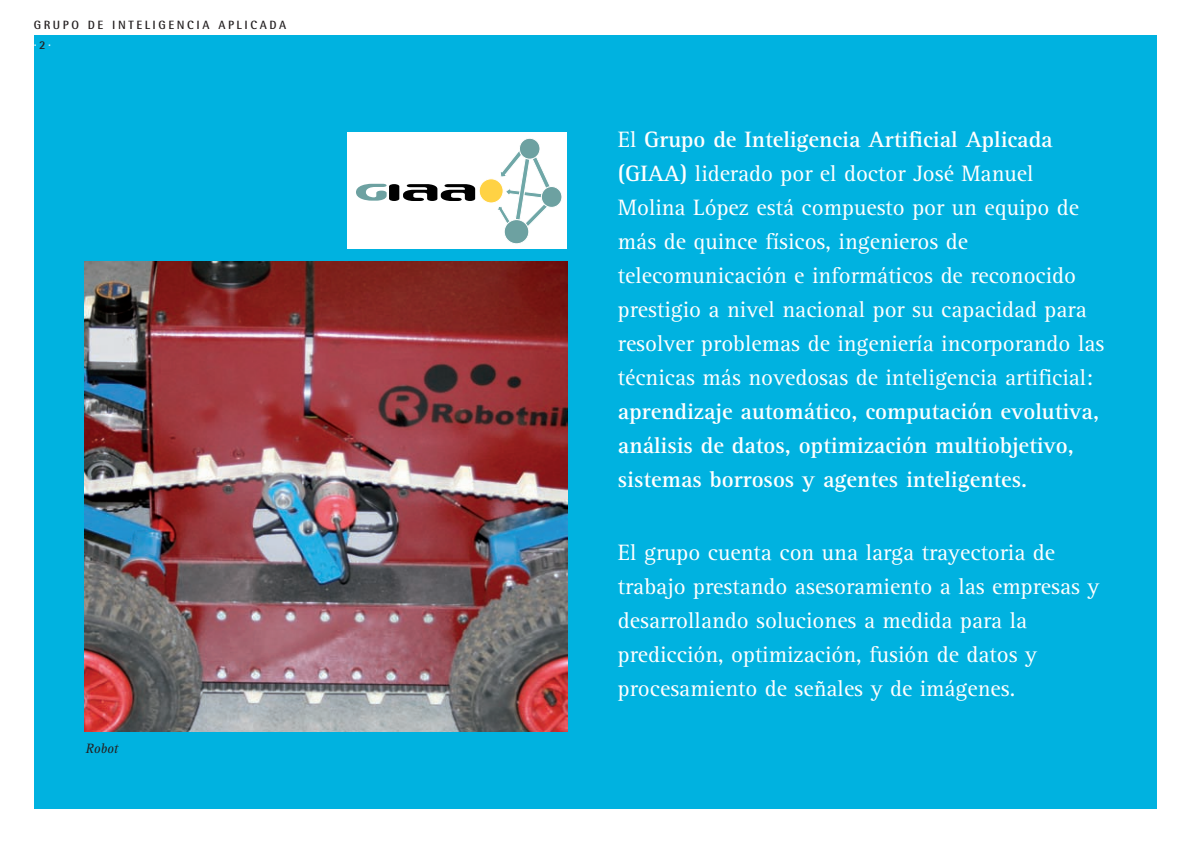
<style>
.page{position:relative;width:1191px;height:842px;background:#fff}
.page>*{position:absolute;margin:0;border:0;box-sizing:border-box;transform-origin:0 0}
.t1{font:23px/34px "Rotis Serif";color:#fff}
.t2{font:700 23px/34px "Rotis Serif";color:#fff}
.t3{font:italic 14px "Rotis Serif";color:#231f20}
.t4{font:700 12px/20px "Rotis Semi Sans";letter-spacing:.215em;color:#231f20}
.s1{color:#fff}
.s2{font-weight:700}
</style>
<div class="page">
<div style="left:34px;top:35px;width:1122px;height:774px;background:#00b2e0"></div>
<img style="left:84px;top:261px;width:484px;height:470px">
<div style="left:347px;top:133px;width:220px;height:116px;background:#fff"></div>
<div style="left:541px;top:187px;width:21px;height:20px;background:#6da1a1;border-radius:50%"></div>
<div style="left:541px;top:186px;width:21px;height:22px;border:1px solid #fff;border-radius:50%"></div>
<div style="left:479px;top:179px;width:24px;height:24px;background:#ffd244;border-radius:50%"></div>
<div style="left:479px;top:179px;width:24px;height:24px;border:1px solid #fff;border-radius:50%"></div>
<svg style="left:497px;top:152px;width:60px;height:74px"></svg>
<div style="left:519px;top:138px;width:21px;height:21px;background:#6da1a1;border-radius:50%"></div>
<div style="left:519px;top:138px;width:21px;height:21px;border:1px solid #fff;border-radius:50%"></div>
<div style="left:504px;top:220px;width:25px;height:24px;background:#6da1a1;border-radius:50%"></div>
<div style="left:504px;top:219px;width:25px;height:25px;border:1px solid #fff;border-radius:50%"></div>
<svg style="left:356px;top:184px;width:119px;height:17px"></svg>
<p class="t4" style="left:34px;top:16px;width:254px">GRUPO DE INTELIGENCIA APLICADA <span class="s1">·</span>2<span class="s1">·</span></p>
<p class="t3" style="left:86px;top:744px;width:34px">Robot</p>
<p class="t1" style="left:618px;top:125px;width:488px">El <span class="s2">Grupo de Inteligencia Artificial Aplicada (GIAA)</span> liderado por el doctor José Manuel Molina López está compuesto por un equipo de más de quince físicos, ingenieros de telecomunicación e informáticos de reconocido prestigio a nivel nacional por su capacidad para resolver problemas de ingeniería incorporando las técnicas más novedosas de inteligencia artificial:</p>
<p class="t2" style="left:618px;top:397px;width:483px">aprendizaje automático, computación evolutiva, análisis de datos, optimización multiobjetivo, sistemas borrosos y agentes inteligentes.</p>
<p class="t1" style="left:618px;top:538px;width:483px">El grupo cuenta con una larga trayectoria de trabajo prestando asesoramiento a las empresas y desarrollando soluciones a medida para la predicción, optimización, fusión de datos y procesamiento de señales y de imágenes.</p>
</div>
